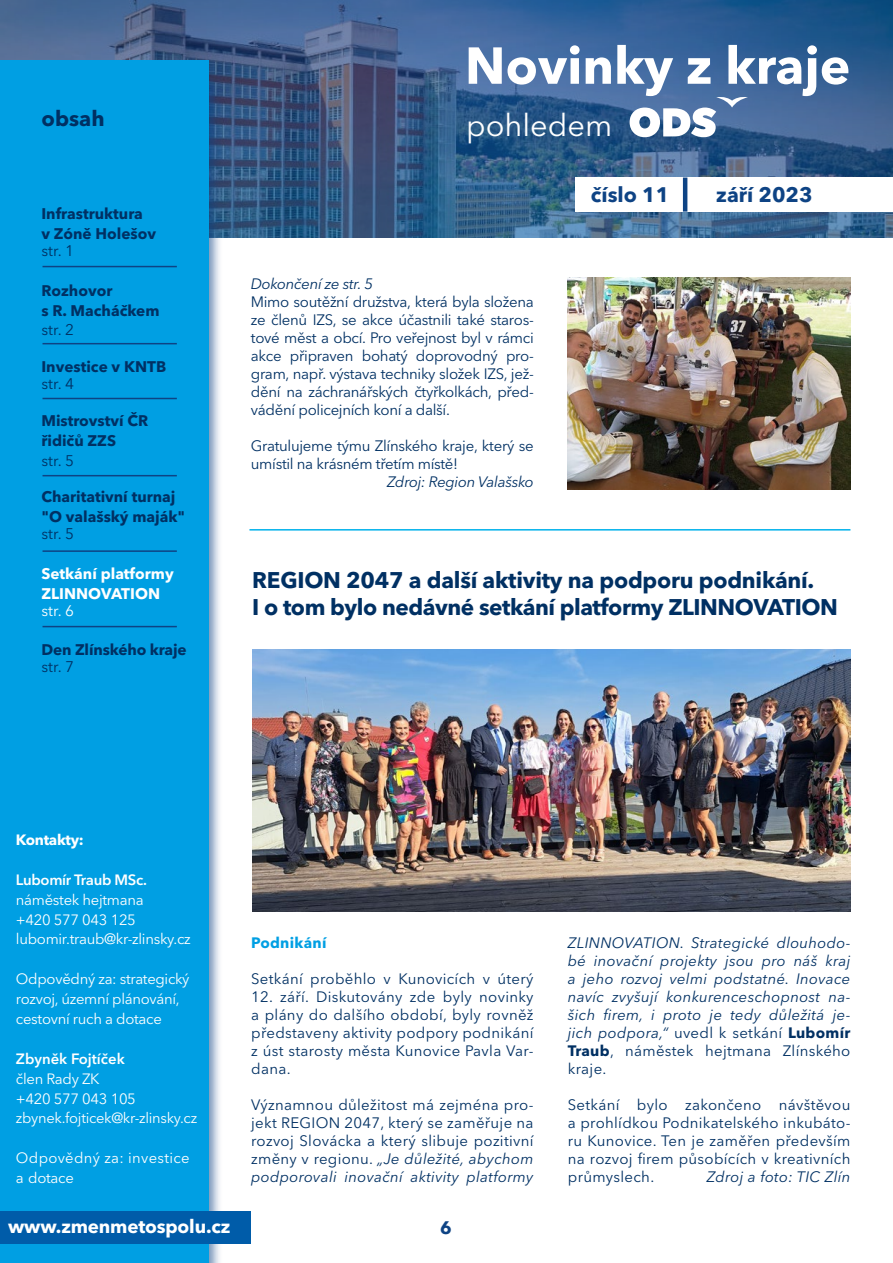
<style>
.page{position:relative;width:893px;height:1263px;background:#fff}
.page>*{position:absolute;margin:0;border:0;box-sizing:border-box;transform-origin:0 0}
.t1{font:700 51.45px "Avenir Next LT Pro";color:#fff}
.t2{font:30.9px "Avenir Next LT Pro";color:#fff}
.t3{font:700 22.5px/27px "Avenir Next LT Pro";letter-spacing:-.02em;color:#003063}
.t4{font:700 21.45px "Avenir Next LT Pro";color:#003063}
.t5{font:700 20.85px "Avenir Next LT Pro";color:#0e4384}
.t6{font:700 18.75px "Avenir Next LT Pro";letter-spacing:-.01em;color:#fff}
.t7{font:700 18px "Avenir Next LT Pro";color:#0e4384}
.t8{font:700 15.3px/20px "Avenir Next LT Pro";color:#003063}
.t9{font:15.3px "Avenir Next LT Pro";color:#003063}
.t10{font:700 15.3px/20px "Avenir Next LT Pro";color:#fff}
.t11{font:15.3px "Avenir Next LT Pro";color:#fff}
.t12{font:15px/18px "Avenir Next LT Pro";letter-spacing:.02em;color:#003063;text-align:justify}
.t13{font:italic 15px/18px "Avenir Next LT Pro";letter-spacing:.02em;color:#003063;text-align:justify}
.t14{font:15px/18px "Avenir Next LT Pro";letter-spacing:-.02em;color:#003063}
.t15{font:italic 15px "Avenir Next LT Pro";letter-spacing:-.02em;color:#003063}
.t16{font:700 15px "Avenir Next LT Pro";letter-spacing:.02em;color:#009fe3}
.t17{font:14.85px/20px "Avenir Next LT Pro";letter-spacing:-.02em;color:#fff}
.t18{font:14.85px/20px "Avenir Next LT Pro";letter-spacing:.02em;color:#fff}
.t19{font:600 14.85px "Avenir Next LT Pro";letter-spacing:-.02em;color:#fff}
.t20{font:600 14.85px "Avenir Next LT Pro";color:#fff}
.t21{font:700 14.85px "Avenir Next LT Pro";letter-spacing:-.02em;color:#fff}
.t22{font:14.7px "Avenir Next LT Pro";letter-spacing:-.02em;color:#fff}
.s1{font-style:italic}
.s2{font-style:normal}
.s3{font-weight:700;font-style:normal}
</style>
<div class="page">
<svg style="left:0;top:0;width:893px;height:237px;background:#3a608d"></svg>
<div style="left:575px;top:178px;width:318px;height:34px;background:#fff"></div>
<hr style="left:683px;top:178px;width:4px;height:34px;background:#0e4384">
<svg style="left:630px;top:96px;width:118px;height:41px"></svg>
<div style="left:0;top:72px;width:223px;height:1191px;background:#0e4384;opacity:.6"></div>
<div style="left:0;top:61px;width:208px;height:1202px;background:#009fe3"></div>
<div style="left:0;top:1211px;width:251px;height:33px;background:#005ca9"></div>
<hr style="left:43px;top:266px;width:134px;height:1px;background:#0e4384">
<hr style="left:43px;top:343px;width:134px;height:1px;background:#0e4384">
<hr style="left:43px;top:475px;width:134px;height:1px;background:#0e4384">
<hr style="left:43px;top:398px;width:134px;height:1px;background:#0e4384">
<hr style="left:43px;top:550px;width:134px;height:2px;background:#0e4384">
<hr style="left:43px;top:626px;width:134px;height:1px;background:#0e4384">
<hr style="left:249px;top:529px;width:601px;height:2px;background:#00b1eb">
<img style="left:252px;top:649px;width:598px;height:262px">
<img style="left:568px;top:277px;width:282px;height:212px">
<h3 class="t4" style="left:41px;top:105px;width:65px">obsah</h3>
<p class="t8" style="left:41px;top:204px;width:116px">Infrastruktura<br>v Zóně Holešov</p>
<p class="t9" style="left:41px;top:241px;width:34px">str. 1</p>
<p class="t8" style="left:41px;top:280px;width:120px">Rozhovor<br>s R. Macháčkem</p>
<p class="t9" style="left:41px;top:321px;width:34px">str. 2</p>
<p class="t8" style="left:41px;top:357px;width:126px">Investice v KNTB</p>
<p class="t9" style="left:41px;top:375px;width:34px">str. 4</p>
<p class="t8" style="left:41px;top:410px;width:108px">Mistrovství ČR řidičů ZZS</p>
<p class="t9" style="left:41px;top:451px;width:34px">str. 5</p>
<p class="t8" style="left:41px;top:487px;width:145px">Charitativní turnaj "O valašský maják"</p>
<p class="t9" style="left:41px;top:524px;width:34px">str. 5</p>
<p class="t10" style="left:41px;top:563px;width:134px">Setkání platformy<br>ZLINNOVATION</p>
<p class="t11" style="left:41px;top:601px;width:34px">str. 6</p>
<p class="t8" style="left:41px;top:640px;width:147px">Den Zlínského kraje</p>
<p class="t9" style="left:41px;top:658px;width:34px">str. 7</p>
<h1 class="t1" style="left:465px;top:34px;width:387px">Novinky z kraje</h1>
<h2 class="t2" style="left:466px;top:107px;width:148px">pohledem</h2>
<p class="t15" style="left:251px;top:275px;width:124px">Dokončení ze str. 5</p>
<p class="t12" style="left:251px;top:292px;width:284px">Mimo soutěžní družstva, která byla složena ze členů IZS, se akce účastnili také staros&shy;tové měst a obcí. Pro veřejnost byl v rámci akce připraven bohatý doprovodný pro&shy;gram, např. výstava techniky složek IZS, jež&shy;dění na záchranářských čtyřkolkách, před&shy;vádění policejních koní a další.</p>
<p class="t14" style="left:251px;top:436px;width:284px">Gratulujeme týmu Zlínského kraje, který se umístil na krásném třetím místě!</p>
<p class="t15" style="left:387px;top:473px;width:148px">Zdroj: Region Valašsko</p>
<h3 class="t5" style="left:591px;top:182px;width:80px">číslo 11</h3>
<h3 class="t5" style="left:716px;top:182px;width:98px">září 2023</h3>
<h3 class="t3" style="left:252px;top:566px;width:587px">REGION 2047 a další aktivity na podporu podnikání.<br>I o tom bylo nedávné setkání platformy ZLINNOVATION</h3>
<p class="t21" style="left:16px;top:831px;width:69px">Kontakty:</p>
<p class="t19" style="left:16px;top:870px;width:133px">Lubomír Traub MSc.</p>
<p class="t17" style="left:16px;top:889px;width:176px">náměstek hejtmana<br>+420 577 043 125 lubomir.traub@kr-zlinsky.cz</p>
<p class="t17" style="left:16px;top:969px;width:175px">Odpovědný za: strategický rozvoj, územní plánování, cestovní ruch a dotace</p>
<p class="t20" style="left:16px;top:1049px;width:110px">Zbyněk Fojtíček</p>
<p class="t17" style="left:16px;top:1068px;width:121px">člen Rady ZK +420 577 043 105</p>
<p class="t22" style="left:16px;top:1109px;width:183px">zbynek.fojticek@kr-zlinsky.cz</p>
<p class="t18" style="left:16px;top:1148px;width:175px">Odpovědný za: investice a dotace</p>
<p class="t6" style="left:8px;top:1215px;width:224px">www.zmenmetospolu.cz</p>
<p class="t16" style="left:251px;top:933px;width:77px">Podnikání</p>
<p class="t12" style="left:251px;top:970px;width:284px">Setkání proběhlo v Kunovicích v úterý</p>
<p class="t12" style="left:251px;top:988px;width:284px">12. září. Diskutovány zde byly novinky a plány do dalšího období, byly rovněž představeny aktivity podpory podnikání z úst starosty města Kunovice Pavla Var&shy;dana.</p>
<p class="t12" style="left:251px;top:1096px;width:284px">Významnou důležitost má zejména pro&shy;jekt REGION 2047, který se zaměřuje na rozvoj Slovácka a který slibuje pozitivní změny v regionu. <span class="s1">„Je důležité, abychom podporovali inovační aktivity platformy</span></p>
<p class="t7" style="left:440px;top:1217px;width:13px">6</p>
<p class="t13" style="left:568px;top:934px;width:284px">ZLINNOVATION. Strategické dlouhodo&shy;bé inovační projekty jsou pro náš kraj a jeho rozvoj velmi podstatné. Inovace navíc zvyšují konkurenceschopnost na&shy;šich firem, i proto je tedy důležitá je&shy;jich podpora,“ <span class="s2">uvedl k setkání</span> <span class="s3">Lubomír Traub</span><span class="s2">, náměstek hejtmana Zlínského kraje.</span></p>
<p class="t12" style="left:568px;top:1096px;width:284px">Setkání bylo zakončeno návštěvou a prohlídkou Podnikatelského inkubáto&shy;ru Kunovice. Ten je zaměřen především na rozvoj firem působících v kreativních průmyslech.</p>
<p class="t13" style="left:707px;top:1168px;width:145px">Zdroj a foto: TIC Zlín</p>
</div>
